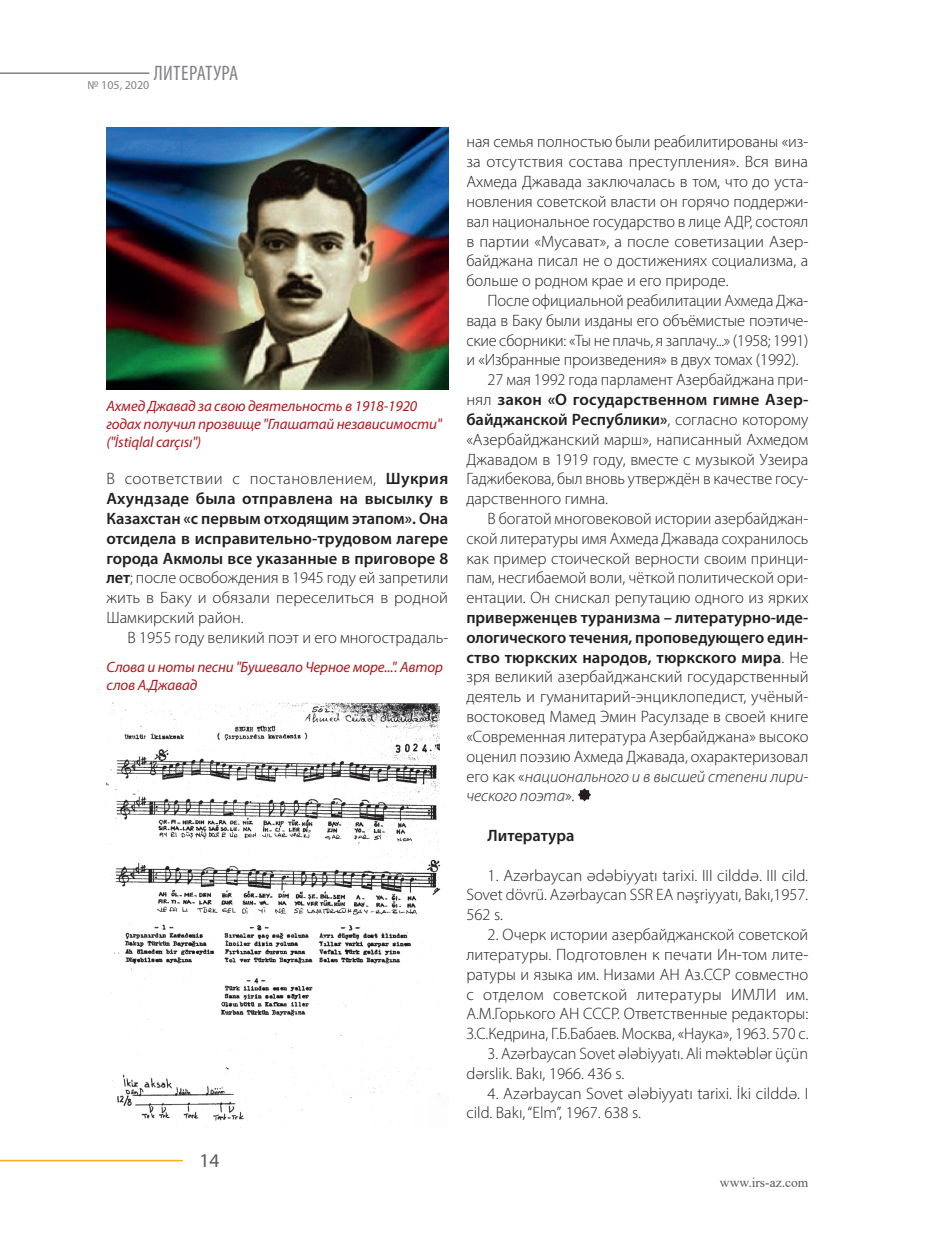
<style>
.page{position:relative;width:936px;height:1234px;background:#fff}
.page>*{position:absolute;margin:0;border:0;box-sizing:border-box;transform-origin:0 0}
.t1{font:condensed 21px "Myriad Pro";letter-spacing:.02em;color:#808285}
.t2{font:19.5px "Myriad Pro";color:#57585a}
.t3{font:300 16.5px/19.8px "Myriad Pro";color:#231f20;text-align:justify}
.t4{font:600 16.5px/19.8px "Myriad Pro";color:#231f20;text-align:justify}
.t5{font:italic 15px/18px "Myriad Pro";letter-spacing:-.01em;color:#ae1a1e}
.t6{font:13.5px "Times New Roman";color:#57585a}
.s1{font-weight:300}
.s2{font-weight:600}
.s3{font-style:italic}
</style>
<div class="page">
<hr style="left:0;top:72px;width:149px;height:2px;background:#808285">
<hr style="left:0;top:1159px;width:183px;height:1px;background:#faaf18">
<svg style="left:578px;top:788px;width:13px;height:13px"></svg>
<img style="left:106px;top:702px;width:338px;height:425px">
<img style="left:106px;top:128px;width:342px;height:262px">
<p class="t1" style="left:88px;top:60px;width:152px"><sub>№</sub> <sub>105,</sub> <sub>2020</sub> ЛИТЕРАТУРА</p>
<p class="t5" style="left:106px;top:397px;width:337px">Ахмед Джавад за свою деятельность в 1918-1920 годах получил прозвище "Глашатай независимости" ("İstiqlal carçısı")</p>
<p class="t4" style="left:106px;top:468px;width:343px"><span class="s1">В соответствии с постановлением,</span> Шукрия Ахундзаде была отправлена на высылку в Казахстан «с первым отходящим этапом». Она отсидела в исправительно-трудовом лагере города Акмолы все указанные в приговоре 8 лет<span class="s1">; после освобождения в 1945 году ей запретили жить в Баку и обязали переселиться в родной Шамкирский район.</span></p>
<p class="t3" style="left:128px;top:627px;width:322px">В 1955 году великий поэт и его многострадаль-</p>
<p class="t5" style="left:106px;top:657px;width:338px">Слова и ноты песни "Бушевало Черное море...". Автор слов А.Джавад</p>
<p class="t2" style="left:200px;top:1147px;width:22px">14</p>
<p class="t3" style="left:466px;top:132px;width:343px">ная семья полностью были реабилитированы «из&shy;за отсутствия состава преступления». Вся вина Ахмеда Джавада заключалась в том, что до уста&shy;новления советской власти он горячо поддержи&shy;вал национальное государство в лице АДР, состоял в партии «Мусават», а после советизации Азер&shy;байджана писал не о достижениях социализма, а больше о родном крае и его природе.</p>
<p class="t3" style="left:487px;top:290px;width:322px">После официальной реабилитации Ахмеда Джа-</p>
<p class="t3" style="left:466px;top:310px;width:343px">вада в Баку были изданы его объёмистые поэтиче-</p>
<p class="t3" style="left:466px;top:330px;width:343px">ские сборники: «Ты не плачь, я заплачу...» (1958; 1991)</p>
<p class="t3" style="left:466px;top:350px;width:334px">и «Избранные произведения» в двух томах (1992).</p>
<p class="t3" style="left:487px;top:369px;width:322px">27 мая 1992 года парламент Азербайджана при-</p>
<p class="t4" style="left:466px;top:389px;width:343px"><span class="s1">нял</span> закон «О государственном гимне Азер-</p>
<p class="t4" style="left:466px;top:409px;width:343px">байджанской Республики»<span class="s1">, согласно которому</span></p>
<p class="t3" style="left:466px;top:429px;width:343px">«Азербайджанский марш», написанный Ахмедом</p>
<p class="t3" style="left:466px;top:449px;width:343px">Джавадом в 1919 году, вместе с музыкой Узеира</p>
<p class="t3" style="left:466px;top:468px;width:343px">Гаджибекова, был вновь утверждён в качестве госу-</p>
<p class="t3" style="left:466px;top:488px;width:143px">дарственного гимна.</p>
<p class="t3" style="left:487px;top:508px;width:322px">В богатой многовековой истории азербайджан-</p>
<p class="t3" style="left:466px;top:528px;width:343px">ской литературы имя Ахмеда Джавада сохранилось</p>
<p class="t3" style="left:466px;top:548px;width:343px">как пример стоической верности своим принци-</p>
<p class="t3" style="left:466px;top:567px;width:343px">пам, несгибаемой воли, чёткой политической ори-</p>
<p class="t3" style="left:466px;top:587px;width:343px">ентации. Он снискал репутацию одного из ярких</p>
<p class="t3" style="left:466px;top:607px;width:343px"><span class="s2">приверженцев туранизма – литературно-иде&shy;ологического течения, проповедующего един&shy;ство тюркских народов, тюркского мира</span>. Не зря великий азербайджанский государственный деятель и гуманитарий-энциклопедист, учёный&shy;востоковед Мамед Эмин Расулзаде в своей книге «Современная литература Азербайджана» высоко оценил поэзию Ахмеда Джавада, охарактеризовал его как «<span class="s3">национального и в высшей степени лири&shy;ческого поэта</span>».</p>
<p class="t4" style="left:487px;top:825px;width:88px">Литература</p>
<p class="t3" style="left:466px;top:864px;width:343px;text-indent:21px">1. Azərbaycan ədəbiyyatı tarixi. III cilddə. III cild.<br>Sovet dövrü. Azərbaycan SSR EA nəşriyyatı, Bakı,1957.<br>562 s.</p>
<p class="t3" style="left:466px;top:924px;width:344px;text-indent:21px">2. Очерк истории азербайджанской советской литературы. Подготовлен к печати Ин-том лите&shy;ратуры и языка им. Низами АН Аз.ССР совместно с отделом советской литературы ИМЛИ им.<br>А.М.Горького АН СССР. Ответственные редакторы:<br>З.С.Кедрина, Г.Б.Бабаев. Москва, «Наука», 1963. 570 с.</p>
<p class="t3" style="left:466px;top:1043px;width:343px;text-indent:21px">3. Azərbaycan Sovet ələbiyyatı. Ali məktəblər üçün dərslik. Bakı, 1966. 436 s.</p>
<p class="t3" style="left:466px;top:1082px;width:343px;text-indent:21px">4. Azərbaycan Sovet ələbiyyatı tarixi. İki cilddə. I cild. Bakı, “Elm”, 1967. 638 s.</p>
<p class="t6" style="left:720px;top:1172px;width:90px">www.irs-az.com</p>
</div>
